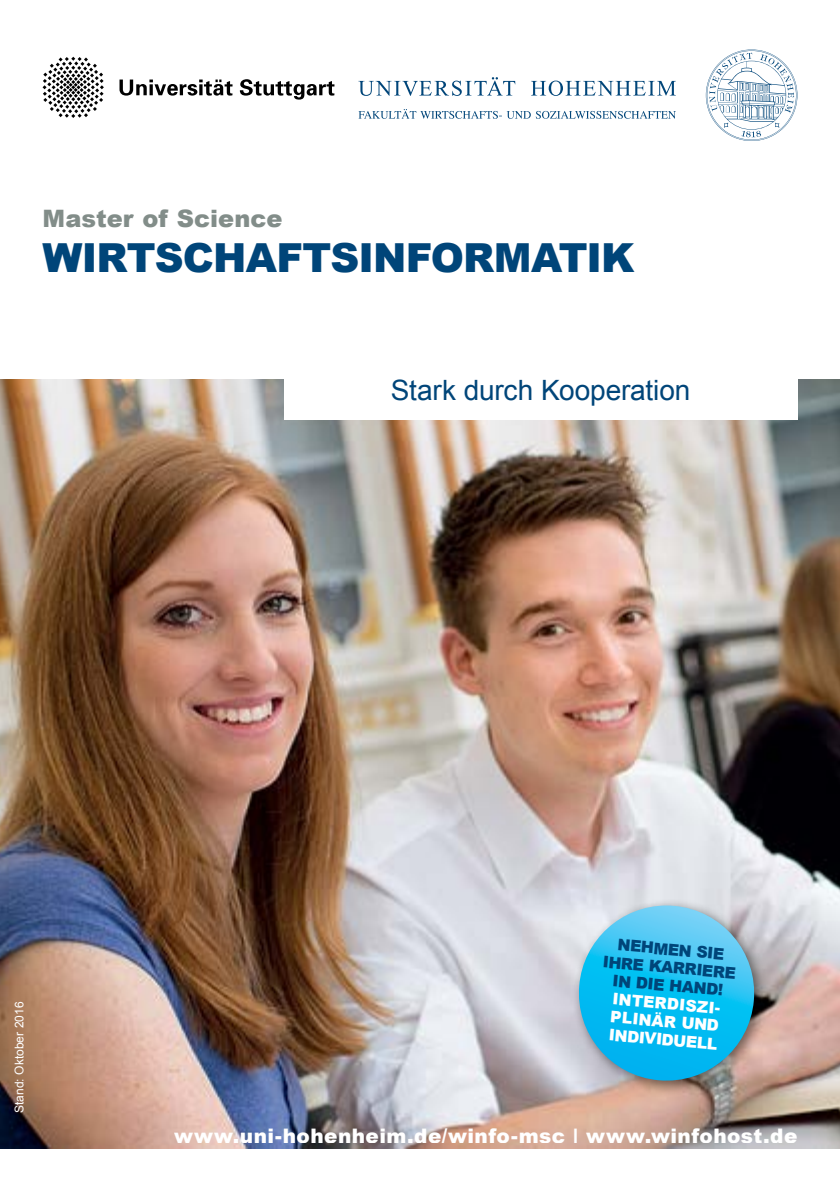
<style>
.page{position:relative;width:840px;height:1191px;background:#fff}
.page>*{position:absolute;margin:0;border:0;box-sizing:border-box;transform-origin:0 0}
.t1{font:900 40px "Arial";letter-spacing:-.02em;color:#004579}
.t2{font:28px "Arial";letter-spacing:-.005em;color:#004579}
.t3{font:900 24px "Arial";letter-spacing:.005em;color:#828d89}
.t4{font:900 20px "Arial";letter-spacing:.02em;color:#fff}
.t5{font:900 16px/18px "Arial";color:#004579;text-align:center}
.t6{font:900 16px/18px "Arial";color:#fff}
.t7{font:12px "Arial";color:#fff}
</style>
<div class="page">
<svg style="left:358px;top:77px;width:157px;height:19px"></svg>
<svg style="left:531px;top:81px;width:144px;height:15px"></svg>
<svg style="left:705px;top:50px;width:92px;height:91px"></svg>
<svg style="left:358px;top:109px;width:317px;height:10px"></svg>
<svg style="left:43px;top:57px;width:61px;height:61px"></svg>
<svg style="left:119px;top:80px;width:113px;height:16px"></svg>
<svg style="left:239px;top:79px;width:95px;height:21px"></svg>
<img style="left:0;top:380px;width:839px;height:768px">
<div style="left:283px;top:369px;width:514px;height:51px;background:#fff"></div>
<div style="left:571px;top:898px;width:198px;height:198px;background:#000;opacity:.5"></div>
<svg style="left:574px;top:905px;width:183px;height:179px;background:#48bde3"></svg>
<p class="t3" style="left:43px;top:201px;width:241px">Master of Science</p>
<h1 class="t1" style="left:43px;top:229px;width:593px">WIRTSCHAFTSINFORMATIK</h1>
<h2 class="t2" style="left:390px;top:372px;width:301px">Stark durch Kooperation</h2>
<p class="t7" style="left:11px;top:1113px;width:113px;rotate:-90deg">Stand: Oktober 2016</p>
<p class="t5" style="left:605px;top:934px;width:135px;rotate:5deg">NEHMEN SIE<br>IHRE KARRIERE<br>IN DIE HAND!</p>
<p class="t6" style="left:612px;top:989px;width:113px;rotate:5deg">INTERDISZI-<br>PLINÄR UND<br>INDIVIDUELL</p>
<p class="t4" style="left:174px;top:1121px;width:624px">www.uni-hohenheim.de/winfo-msc | www.winfohost.de</p>
</div>
